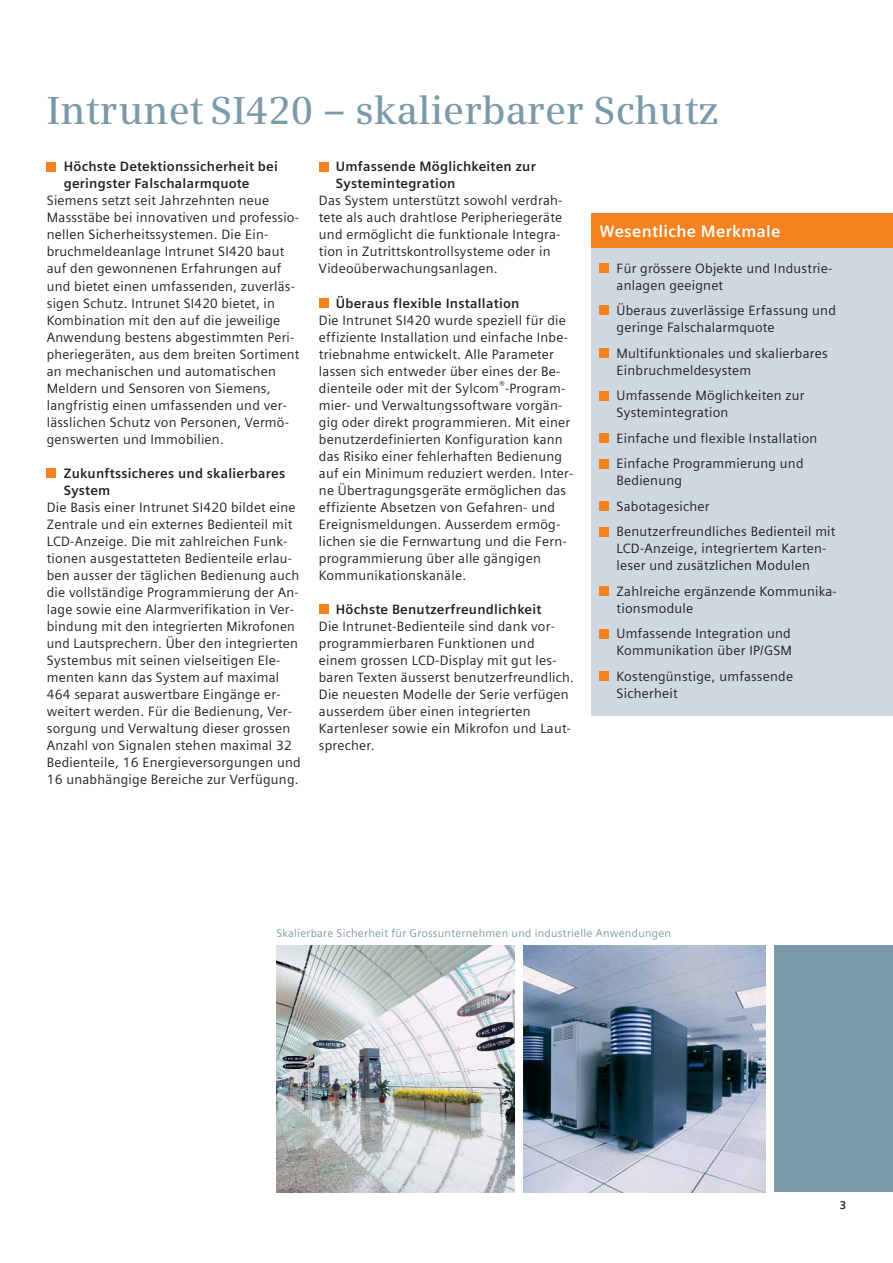
<style>
.page{position:relative;width:893px;height:1263px;background:#fff}
.page>*{position:absolute;margin:0;border:0;box-sizing:border-box;transform-origin:0 0}
.t1{font:600 39px "Siemens Serif OT";color:#7b9aa9}
.t2{font:700 16.5px "Siemens Sans OT";letter-spacing:.015em;color:#fff}
.t3{font:13.5px/17px "Siemens Sans OT";letter-spacing:.015em;color:#231f20}
.t4{font:700 13.5px/17px "Siemens Sans OT";letter-spacing:.015em;color:#231f20}
.t5{font:11.25px "Siemens Sans OT";letter-spacing:.025em;color:#7b9aa9}
.t6{font:700 11.25px "Siemens Sans OT";color:#231f20}
</style>
<div class="page">
<div style="left:591px;top:214px;width:301px;height:34px;background:#f5821f"></div>
<div style="left:591px;top:248px;width:301px;height:468px;background:#ced8de"></div>
<div style="left:47px;top:468px;width:9px;height:10px;background:#f5821f"></div>
<div style="left:47px;top:162px;width:9px;height:9px;background:#f5821f"></div>
<div style="left:600px;top:671px;width:9px;height:10px;background:#f5821f"></div>
<div style="left:600px;top:629px;width:9px;height:9px;background:#f5821f"></div>
<div style="left:600px;top:586px;width:9px;height:10px;background:#f5821f"></div>
<div style="left:600px;top:527px;width:9px;height:9px;background:#f5821f"></div>
<div style="left:600px;top:501px;width:9px;height:10px;background:#f5821f"></div>
<div style="left:600px;top:459px;width:9px;height:9px;background:#f5821f"></div>
<div style="left:600px;top:433px;width:9px;height:10px;background:#f5821f"></div>
<div style="left:600px;top:391px;width:9px;height:9px;background:#f5821f"></div>
<div style="left:600px;top:348px;width:9px;height:10px;background:#f5821f"></div>
<div style="left:600px;top:306px;width:9px;height:9px;background:#f5821f"></div>
<div style="left:600px;top:263px;width:9px;height:10px;background:#f5821f"></div>
<div style="left:319px;top:604px;width:9px;height:10px;background:#f5821f"></div>
<div style="left:319px;top:298px;width:9px;height:9px;background:#f5821f"></div>
<div style="left:319px;top:162px;width:9px;height:9px;background:#f5821f"></div>
<img style="left:523px;top:945px;width:242px;height:247px">
<div style="left:774px;top:945px;width:118px;height:247px;background:#7b9aa9"></div>
<img style="left:276px;top:945px;width:238px;height:247px">
<h1 class="t1" style="left:47px;top:94px;width:674px">Intrunet SI420 – skalierbarer Schutz</h1>
<p class="t4" style="left:64px;top:159px;width:216px">Höchste Detektionssicherheit bei geringster Falschalarmquote</p>
<p class="t3" style="left:47px;top:194px;width:254px">Siemens setzt seit Jahrzehnten neue Massstäbe bei innovativen und professio&shy;nellen Sicherheitssystemen. Die Ein&shy;bruchmeldeanlage Intrunet SI420 baut auf den gewonnenen Erfahrungen auf und bietet einen umfassenden, zuverläs&shy;sigen Schutz. Intrunet SI420 bietet, in Kombination mit den auf die jeweilige Anwendung bestens abgestimmten Peri&shy;pheriegeräten, aus dem breiten Sortiment an mechanischen und automatischen Meldern und Sensoren von Siemens, langfristig einen umfassenden und ver&shy;lässlichen Schutz von Personen, Vermö&shy;genswerten und Immobilien.</p>
<p class="t4" style="left:64px;top:466px;width:223px">Zukunftssicheres und skalierbares<br>System</p>
<p class="t3" style="left:47px;top:500px;width:255px">Die Basis einer Intrunet SI420 bildet eine Zentrale und ein externes Bedienteil mit LCD-Anzeige. Die mit zahlreichen Funk&shy;tionen ausgestatteten Bedienteile erlau&shy;ben ausser der täglichen Bedienung auch die vollständige Programmierung der An&shy;lage sowie eine Alarmverifikation in Ver&shy;bindung mit den integrierten Mikrofonen und Lautsprechern. Über den integrierten Systembus mit seinen vielseitigen Ele&shy;menten kann das System auf maximal 464 separat auswertbare Eingänge er&shy;weitert werden. Für die Bedienung, Ver&shy;sorgung und Verwaltung dieser grossen Anzahl von Signalen stehen maximal 32<br>Bedienteile, 16 Energieversorgungen und 16 unabhängige Bereiche zur Verfügung.</p>
<p class="t4" style="left:336px;top:159px;width:201px">Umfassende Möglichkeiten zur<br>Systemintegration</p>
<p class="t3" style="left:319px;top:194px;width:245px">Das System unterstützt sowohl verdrah&shy;tete als auch drahtlose Peripheriegeräte und ermöglicht die funktionale Integra&shy;tion in Zutrittskontrollsysteme oder in Videoüberwachungsanlagen.</p>
<p class="t4" style="left:336px;top:295px;width:185px">Überaus flexible Installation</p>
<p class="t3" style="left:319px;top:313px;width:256px">Die Intrunet SI420 wurde speziell für die effiziente Installation und einfache Inbe&shy;triebnahme entwickelt. Alle Parameter lassen sich entweder über eines der Be&shy;dienteile oder mit der Sylcom<sup>®</sup>-Program&shy;mier- und Verwaltungssoftware vorgän&shy;gig oder direkt programmieren. Mit einer benutzerdefinierten Konfiguration kann das Risiko einer fehlerhaften Bedienung auf ein Minimum reduziert werden. Inter&shy;ne Übertragungsgeräte ermöglichen das effiziente Absetzen von Gefahren- und Ereignismeldungen. Ausserdem ermög&shy;lichen sie die Fernwartung und die Fern&shy;programmierung über alle gängigen Kommunikationskanäle.</p>
<p class="t4" style="left:336px;top:602px;width:207px">Höchste Benutzerfreundlichkeit</p>
<p class="t3" style="left:319px;top:619px;width:257px">Die Intrunet-Bedienteile sind dank vor&shy;programmierbaren Funktionen und einem grossen LCD-Display mit gut les&shy;baren Texten äusserst benutzerfreundlich.<br>Die neuesten Modelle der Serie verfügen ausserdem über einen integrierten Kartenleser sowie ein Mikrofon und Laut&shy;sprecher.</p>
<p class="t2" style="left:600px;top:225px;width:182px">Wesentliche Merkmale</p>
<p class="t3" style="left:617px;top:261px;width:217px">Für grössere Objekte und Industrie&shy;anlagen geeignet</p>
<p class="t3" style="left:617px;top:303px;width:221px">Überaus zuverlässige Erfassung und geringe Falschalarmquote</p>
<p class="t3" style="left:617px;top:346px;width:213px">Multifunktionales und skalierbares<br>Einbruchmeldesystem</p>
<p class="t3" style="left:617px;top:388px;width:189px">Umfassende Möglichkeiten zur<br>Systemintegration</p>
<p class="t3" style="left:617px;top:427px;width:202px;line-height:25.5px">Einfache und flexible Installation<br>Einfache Programmierung und</p>
<p class="t3" style="left:617px;top:469px;width:220px;line-height:25.5px">Bedienung<br>Sabotagesicher<br>Benutzerfreundliches Bedienteil mit</p>
<p class="t3" style="left:617px;top:541px;width:211px">LCD-Anzeige, integriertem Karten&shy;leser und zusätzlichen Modulen</p>
<p class="t3" style="left:617px;top:584px;width:222px">Zahlreiche ergänzende Kommunika&shy;tionsmodule</p>
<p class="t3" style="left:617px;top:626px;width:177px">Umfassende Integration und<br>Kommunikation über IP/GSM</p>
<p class="t3" style="left:617px;top:669px;width:178px">Kostengünstige, umfassende<br>Sicherheit</p>
<p class="t5" style="left:276px;top:928px;width:396px">Skalierbare Sicherheit für Grossunternehmen und industrielle Anwendungen</p>
<p class="t6" style="left:840px;top:1200px;width:8px">3</p>
</div>
